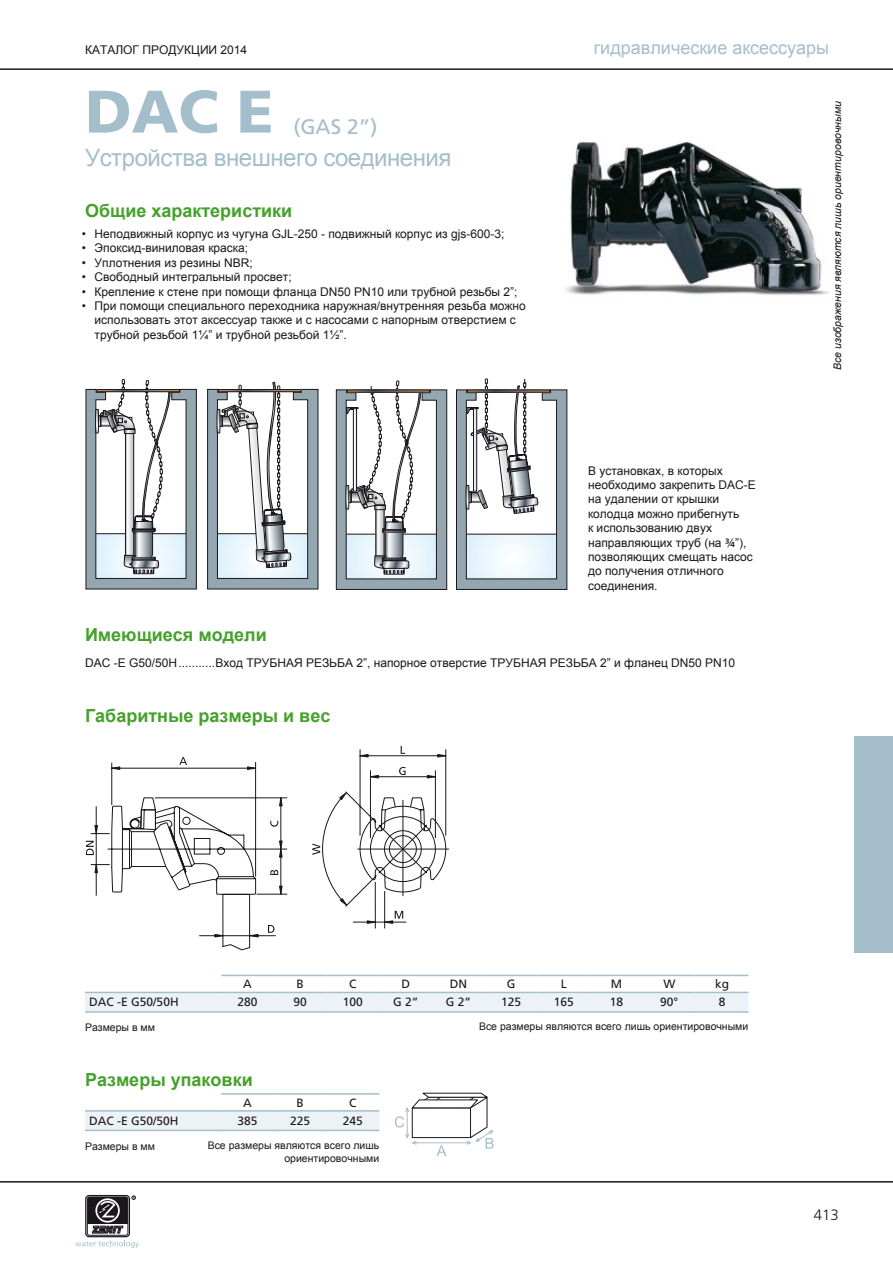
<style>
.page{position:relative;width:893px;height:1263px;background:#fff}
.page>*{position:absolute;margin:0;border:0;box-sizing:border-box;transform-origin:0 0}
.t1{font:900 60px "Frutiger";color:#a4becc}
.t2{font:24px "Arial";letter-spacing:-.02em;color:#a4becc}
.t3{font:21px "Frutiger";color:#a4becc}
.t4{font:700 18px "Arial";color:#44a12b}
.t5{font:18px "Arial";color:#a4becc}
.t6{font:300 15px "Frutiger";color:#1a171c}
.Testo_PALLO_RU{font:12px/14.4px "Arial";color:#1a171c}
.t7{font:12px "Frutiger";color:#1a171c}
.t8{font:12px "Arial";color:#1a171c}
.t9{font:10.5px/12.6px "Arial";color:#1a171c;text-align:right}
.t10{font:italic 10.5px "Arial";color:#1a171c}
.s1{font-family:"Frutiger"}
</style>
<div class="page">
<div style="left:855px;top:736px;width:38px;height:216px;background:#a4becc"></div>
<hr style="left:0;top:68px;width:893px;height:2px;background:#1a171c">
<hr style="left:0;top:1181px;width:893px;height:1px;background:#1a171c">
<div style="left:85px;top:1195px;width:45px;height:42px;border:1px solid #1a171c;border-radius:3px"></div>
<div style="left:87px;top:1197px;width:41px;height:38px;border:1px solid #1a171c;border-radius:2px"></div>
<svg style="left:87px;top:1196px;width:49px;height:37px"></svg>
<svg style="left:75px;top:1240px;width:64px;height:8px"></svg>
<img style="left:566px;top:142px;width:263px;height:153px">
<div style="left:85px;top:993px;width:663px;height:18px;background:#ecf2f5"></div>
<hr style="left:85px;top:992px;width:136px;height:1px;background:#a4becc">
<hr style="left:221px;top:992px;width:53px;height:1px;background:#a4becc">
<hr style="left:274px;top:992px;width:53px;height:1px;background:#a4becc">
<hr style="left:327px;top:992px;width:52px;height:1px;background:#a4becc">
<hr style="left:379px;top:992px;width:53px;height:1px;background:#a4becc">
<hr style="left:432px;top:992px;width:53px;height:1px;background:#a4becc">
<hr style="left:485px;top:992px;width:52px;height:1px;background:#a4becc">
<hr style="left:537px;top:992px;width:53px;height:1px;background:#a4becc">
<hr style="left:590px;top:992px;width:53px;height:1px;background:#a4becc">
<hr style="left:221px;top:975px;width:53px;height:1px;background:#a4becc">
<hr style="left:274px;top:975px;width:53px;height:1px;background:#a4becc">
<hr style="left:327px;top:975px;width:52px;height:1px;background:#a4becc">
<hr style="left:379px;top:975px;width:53px;height:1px;background:#a4becc">
<hr style="left:432px;top:975px;width:53px;height:1px;background:#a4becc">
<hr style="left:485px;top:975px;width:52px;height:1px;background:#a4becc">
<hr style="left:537px;top:975px;width:53px;height:1px;background:#a4becc">
<hr style="left:590px;top:975px;width:53px;height:1px;background:#a4becc">
<hr style="left:643px;top:975px;width:53px;height:1px;background:#a4becc">
<hr style="left:696px;top:975px;width:52px;height:1px;background:#a4becc">
<hr style="left:643px;top:992px;width:53px;height:1px;background:#a4becc">
<hr style="left:696px;top:992px;width:52px;height:1px;background:#a4becc">
<hr style="left:85px;top:1011px;width:136px;height:2px;background:#a4becc">
<hr style="left:221px;top:1011px;width:53px;height:2px;background:#a4becc">
<hr style="left:274px;top:1011px;width:53px;height:2px;background:#a4becc">
<hr style="left:327px;top:1011px;width:52px;height:2px;background:#a4becc">
<hr style="left:379px;top:1011px;width:53px;height:2px;background:#a4becc">
<hr style="left:432px;top:1011px;width:53px;height:2px;background:#a4becc">
<hr style="left:485px;top:1011px;width:52px;height:2px;background:#a4becc">
<hr style="left:537px;top:1011px;width:53px;height:2px;background:#a4becc">
<hr style="left:590px;top:1011px;width:53px;height:2px;background:#a4becc">
<hr style="left:643px;top:1011px;width:53px;height:2px;background:#a4becc">
<hr style="left:696px;top:1011px;width:52px;height:2px;background:#a4becc">
<svg style="left:111px;top:748px;width:338px;height:203px"></svg>
<svg style="left:179px;top:757px;width:8px;height:8px"></svg>
<svg style="left:401px;top:746px;width:4px;height:8px"></svg>
<svg style="left:399px;top:767px;width:7px;height:8px"></svg>
<svg style="left:247px;top:766px;width:14px;height:4px"></svg>
<svg style="left:111px;top:766px;width:10px;height:4px"></svg>
<svg style="left:355px;top:753px;width:14px;height:5px"></svg>
<svg style="left:437px;top:753px;width:12px;height:5px"></svg>
<svg style="left:365px;top:774px;width:14px;height:5px"></svg>
<svg style="left:426px;top:774px;width:15px;height:5px"></svg>
<svg style="left:86px;top:789px;width:361px;height:149px"></svg>
<svg style="left:85px;top:379px;width:234px;height:211px"></svg>
<svg style="left:335px;top:378px;width:233px;height:212px"></svg>
<div style="left:467px;top:390px;width:83px;height:3px;border:1px solid #1a171c"></div>
<div style="left:85px;top:1112px;width:294px;height:18px;background:#ecf2f5"></div>
<hr style="left:85px;top:1110px;width:136px;height:2px;background:#a4becc">
<hr style="left:221px;top:1110px;width:53px;height:2px;background:#a4becc">
<hr style="left:274px;top:1110px;width:53px;height:2px;background:#a4becc">
<hr style="left:327px;top:1110px;width:52px;height:2px;background:#a4becc">
<hr style="left:221px;top:1093px;width:53px;height:1px;background:#a4becc">
<hr style="left:274px;top:1093px;width:53px;height:1px;background:#a4becc">
<hr style="left:327px;top:1093px;width:52px;height:1px;background:#a4becc">
<hr style="left:85px;top:1130px;width:136px;height:1px;background:#a4becc">
<hr style="left:221px;top:1130px;width:53px;height:1px;background:#a4becc">
<hr style="left:274px;top:1130px;width:53px;height:1px;background:#a4becc">
<hr style="left:327px;top:1130px;width:52px;height:1px;background:#a4becc">
<svg style="left:395px;top:1093px;width:99px;height:63px"></svg>
<p class="t8" style="left:85px;top:42px;width:164px">КАТАЛОГ ПРОДУКЦИИ 2014</p>
<h3 class="t5" style="left:594px;top:36px;width:237px">гидравлические аксессуары</h3>
<p class="t1" style="left:85px;top:75px;width:190px">DAC E</p>
<p class="t3" style="left:293px;top:114px;width:85px">(GAS 2”)</p>
<p class="t2" style="left:85px;top:142px;width:368px">Устройства внешнего соединения</p>
<p class="t4" style="left:85px;top:198px;width:209px">Общие характеристики</p>
<p class="Testo_PALLO_RU" style="left:82px;top:227px;width:424px">• Неподвижный корпус из чугуна GJL-250 - подвижный корпус из gjs-600-3;</p>
<p class="Testo_PALLO_RU" style="left:82px;top:241px;width:168px">• Эпоксид-виниловая краска;</p>
<p class="Testo_PALLO_RU" style="left:82px;top:255px;width:172px">• Уплотнения из резины NBR;</p>
<p class="Testo_PALLO_RU" style="left:82px;top:270px;width:211px">• Свободный интегральный просвет;</p>
<p class="Testo_PALLO_RU" style="left:82px;top:284px;width:437px">• Крепление к стене при помощи фланца DN50 PN10 или трубной резьбы 2”;</p>
<p class="Testo_PALLO_RU" style="left:95px;top:299px;width:433px;text-indent:-13px">• При помощи специального переходника наружная/внутренняя резьба можно использовать этот аксессуар также и с насосами с напорным отверстием с трубной резьбой 1¼” и трубной резьбой 1½”.</p>
<p class="t4" style="left:85px;top:623px;width:183px">Имеющиеся модели</p>
<p class="Testo_PALLO_RU" style="left:588px;top:463px;width:169px">В установках, в которых необходимо закрепить DAC-E на удалении от крышки колодца можно прибегнуть<br>к использованию двух направляющих труб (на <span class="s1">¾</span>”), позволяющих смещать насос до получения отличного соединения.</p>
<p class="Testo_PALLO_RU" style="left:85px;top:656px;width:652px">DAC -E G50/50H...........Вход ТРУБНАЯ РЕЗЬБА 2”, напорное отверстие ТРУБНАЯ РЕЗЬБА 2” и фланец DN50 PN10</p>
<p class="t4" style="left:85px;top:703px;width:247px">Габаритные размеры и вес</p>
<p class="t10" style="left:831px;top:370px;width:271px;rotate:-90deg">Все изображения являются лишь ориентировочными</p>
<p class="t7" style="left:243px;top:977px;width:10px">A</p>
<p class="t7" style="left:297px;top:977px;width:9px">B</p>
<p class="t7" style="left:349px;top:977px;width:9px">C</p>
<p class="t7" style="left:401px;top:977px;width:10px">D</p>
<p class="t7" style="left:450px;top:977px;width:19px">DN</p>
<p class="t7" style="left:507px;top:977px;width:10px">G</p>
<p class="t7" style="left:561px;top:977px;width:7px">L</p>
<p class="t7" style="left:611px;top:977px;width:13px">M</p>
<p class="t7" style="left:663px;top:977px;width:13px">W</p>
<p class="t7" style="left:715px;top:977px;width:16px">kg</p>
<p class="t7" style="left:89px;top:995px;width:91px">DAC -E G50/50H</p>
<p class="t7" style="left:237px;top:995px;width:22px">280</p>
<p class="t7" style="left:294px;top:995px;width:15px">90</p>
<p class="t7" style="left:343px;top:995px;width:22px">100</p>
<p class="t7" style="left:393px;top:995px;width:27px">G 2”</p>
<p class="t7" style="left:446px;top:995px;width:27px">G 2”</p>
<p class="t7" style="left:501px;top:995px;width:22px">125</p>
<p class="t7" style="left:554px;top:995px;width:22px">165</p>
<p class="t7" style="left:610px;top:995px;width:15px">18</p>
<p class="t7" style="left:660px;top:995px;width:20px">90°</p>
<p class="t7" style="left:719px;top:995px;width:8px">8</p>
<p class="t9" style="left:85px;top:1021px;width:71px">Размеры в мм</p>
<p class="t4" style="left:85px;top:1068px;width:169px">Размеры упаковки</p>
<p class="t7" style="left:243px;top:1096px;width:10px">A</p>
<p class="t7" style="left:297px;top:1096px;width:9px">B</p>
<p class="t7" style="left:349px;top:1096px;width:9px">C</p>
<p class="t7" style="left:89px;top:1114px;width:91px">DAC -E G50/50H</p>
<p class="t7" style="left:237px;top:1114px;width:22px">385</p>
<p class="t7" style="left:290px;top:1114px;width:22px">225</p>
<p class="t7" style="left:343px;top:1114px;width:22px">245</p>
<p class="t9" style="left:85px;top:1140px;width:71px">Размеры в мм</p>
<p class="t9" style="left:208px;top:1139px;width:173px">Все размеры являются всего лишь ориентировочными</p>
<p class="t9" style="left:479px;top:1020px;width:271px">Все размеры являются всего лишь ориентировочными</p>
<p class="t6" style="left:814px;top:1206px;width:27px">413</p>
</div>
